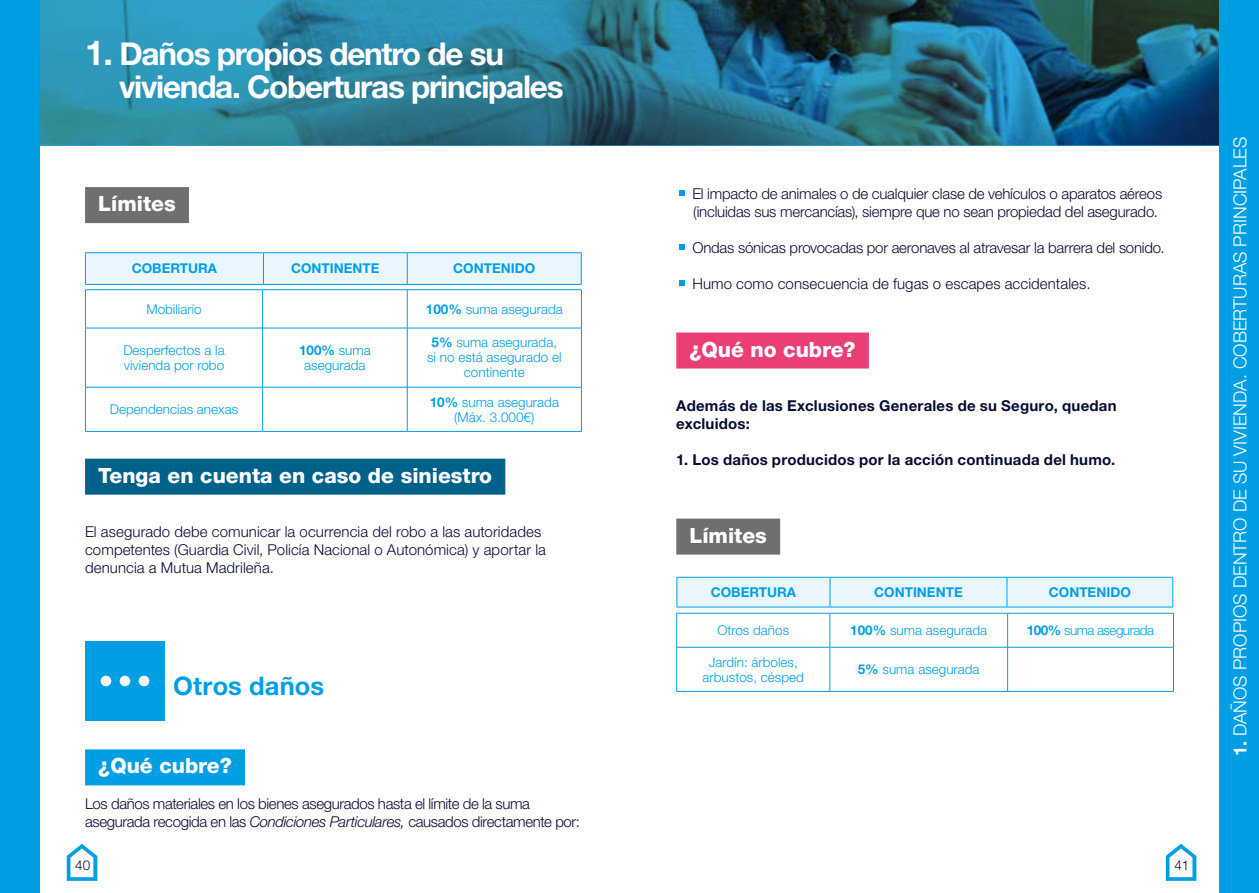
<style>
.page{position:relative;width:1259px;height:893px;background:#fff}
.page>*{position:absolute;margin:0;border:0;box-sizing:border-box;transform-origin:0 0}
.t1{font:700 31.5px/33px "Helvetica Neue LT Std";letter-spacing:-.04em;color:#fff}
.t2{font:700 25.5px "Helvetica Neue LT Std";letter-spacing:.005em;color:#009fe3}
.t3{font:800 21px "Helvetica Neue LT Std";color:#fff}
.t4{font:300 18px "Helvetica Neue LT Std";color:#fff}
.t5{font:300 15px/18px "Helvetica Neue LT Std";letter-spacing:-.015em;color:#070d33}
.t6{font:300 15px/18px "Helvetica Neue LT Std";letter-spacing:.005em;color:#070d33}
.t7{font:700 15px/18px "Helvetica Neue LT Std";letter-spacing:.015em;color:#070d33}
.t8{font:300 13.5px/15px "Helvetica Neue LT Std";color:#009fe3;text-align:center}
.t9{font:700 13.5px "Helvetica Neue LT Std";color:#009fe3}
.t10{font:300 13.5px "Helvetica Neue LT Std";letter-spacing:-.04em;color:#009fe3}
.t11{font:300 13.5px "Helvetica Neue LT Std";color:#070d33}
.s1{font-size:34.5px}
.s2{font-weight:700}
.s3{font-style:italic}
</style>
<div class="page">
<svg style="left:39px;top:0;width:1180px;height:145px;background:#25718c"></svg>
<div style="left:1219px;top:0;width:40px;height:893px;background:#009fe3"></div>
<div style="left:0;top:0;width:39px;height:893px;background:#009fe3"></div>
<div style="left:676px;top:333px;width:193px;height:36px;background:#e93f75"></div>
<div style="left:676px;top:519px;width:104px;height:36px;background:#706f6f"></div>
<svg style="left:679px;top:190px;width:6px;height:6px"></svg>
<svg style="left:679px;top:244px;width:6px;height:6px"></svg>
<svg style="left:679px;top:280px;width:6px;height:6px"></svg>
<div style="left:85px;top:187px;width:104px;height:36px;background:#706f6f"></div>
<div style="left:85px;top:459px;width:420px;height:36px;background:#00628b"></div>
<div style="left:85px;top:749px;width:160px;height:36px;background:#009fe3"></div>
<div style="left:85px;top:641px;width:80px;height:80px;background:#009fe3"></div>
<div style="left:101px;top:676px;width:10px;height:10px;background:#fff;border-radius:50%"></div>
<div style="left:139px;top:676px;width:10px;height:10px;background:#fff;border-radius:50%"></div>
<div style="left:120px;top:676px;width:10px;height:10px;background:#fff;border-radius:50%"></div>
<div style="left:86px;top:253px;width:495px;height:31px;background:#eaf6fe"></div>
<hr style="left:85px;top:253px;width:1px;height:31px;background:#009fe3">
<hr style="left:85px;top:252px;width:178px;height:1px;background:#009fe3">
<hr style="left:85px;top:284px;width:178px;height:1px;background:#009fe3">
<hr style="left:263px;top:253px;width:1px;height:31px;background:#009fe3">
<hr style="left:263px;top:252px;width:144px;height:1px;background:#009fe3">
<hr style="left:263px;top:284px;width:144px;height:1px;background:#009fe3">
<hr style="left:407px;top:253px;width:1px;height:31px;background:#009fe3">
<hr style="left:407px;top:252px;width:174px;height:1px;background:#009fe3">
<hr style="left:581px;top:253px;width:1px;height:31px;background:#009fe3">
<hr style="left:407px;top:284px;width:174px;height:1px;background:#009fe3">
<hr style="left:262px;top:387px;width:1px;height:44px;background:#009fe3">
<hr style="left:407px;top:387px;width:1px;height:44px;background:#009fe3">
<hr style="left:407px;top:289px;width:174px;height:1px;background:#009fe3">
<hr style="left:581px;top:290px;width:1px;height:38px;background:#009fe3">
<hr style="left:85px;top:387px;width:1px;height:44px;background:#009fe3">
<hr style="left:581px;top:387px;width:1px;height:44px;background:#009fe3">
<hr style="left:85px;top:431px;width:178px;height:1px;background:#009fe3">
<hr style="left:263px;top:431px;width:144px;height:1px;background:#009fe3">
<hr style="left:407px;top:431px;width:174px;height:1px;background:#009fe3">
<hr style="left:85px;top:289px;width:178px;height:1px;background:#009fe3">
<hr style="left:85px;top:290px;width:1px;height:38px;background:#009fe3">
<hr style="left:263px;top:289px;width:144px;height:1px;background:#009fe3">
<hr style="left:262px;top:290px;width:1px;height:38px;background:#009fe3">
<hr style="left:407px;top:290px;width:1px;height:38px;background:#009fe3">
<hr style="left:407px;top:328px;width:174px;height:1px;background:#009fe3">
<hr style="left:581px;top:328px;width:1px;height:59px;background:#009fe3">
<hr style="left:407px;top:387px;width:174px;height:1px;background:#009fe3">
<hr style="left:263px;top:328px;width:144px;height:1px;background:#009fe3">
<hr style="left:407px;top:328px;width:1px;height:59px;background:#009fe3">
<hr style="left:263px;top:387px;width:144px;height:1px;background:#009fe3">
<hr style="left:85px;top:328px;width:178px;height:1px;background:#009fe3">
<hr style="left:85px;top:328px;width:1px;height:59px;background:#009fe3">
<hr style="left:262px;top:328px;width:1px;height:59px;background:#009fe3">
<hr style="left:85px;top:387px;width:178px;height:1px;background:#009fe3">
<hr style="left:1007px;top:613px;width:1px;height:34px;background:#009fe3">
<hr style="left:1007px;top:647px;width:1px;height:44px;background:#009fe3">
<hr style="left:829px;top:613px;width:1px;height:34px;background:#009fe3">
<hr style="left:829px;top:647px;width:1px;height:44px;background:#009fe3">
<hr style="left:676px;top:613px;width:154px;height:1px;background:#009fe3">
<hr style="left:676px;top:613px;width:1px;height:34px;background:#009fe3">
<hr style="left:830px;top:613px;width:177px;height:1px;background:#009fe3">
<hr style="left:1007px;top:613px;width:166px;height:1px;background:#009fe3">
<hr style="left:1173px;top:613px;width:1px;height:34px;background:#009fe3">
<hr style="left:676px;top:647px;width:154px;height:1px;background:#009fe3">
<hr style="left:676px;top:647px;width:1px;height:44px;background:#009fe3">
<hr style="left:830px;top:647px;width:177px;height:1px;background:#009fe3">
<hr style="left:1007px;top:647px;width:166px;height:1px;background:#009fe3">
<hr style="left:1173px;top:647px;width:1px;height:44px;background:#009fe3">
<hr style="left:676px;top:691px;width:154px;height:1px;background:#009fe3">
<hr style="left:830px;top:691px;width:177px;height:1px;background:#009fe3">
<hr style="left:1007px;top:691px;width:166px;height:1px;background:#009fe3">
<hr style="left:676px;top:607px;width:154px;height:1px;background:#009fe3">
<hr style="left:830px;top:607px;width:177px;height:1px;background:#009fe3">
<svg style="left:676px;top:577px;width:497px;height:30px;background:#def1fc"></svg>
<hr style="left:1007px;top:607px;width:166px;height:1px;background:#009fe3">
<svg style="left:1165px;top:844px;width:31px;height:37px"></svg>
<svg style="left:67px;top:844px;width:30px;height:37px"></svg>
<h1 class="t1" style="left:119px;top:37px;width:446px;text-indent:-34px"><span class="s1">1.</span> Daños propios dentro de su vivienda. Coberturas principales</h1>
<h3 class="t3" style="left:98px;top:191px;width:79px">Límites</h3>
<p class="t9" style="left:132px;top:260px;width:87px">COBERTURA</p>
<p class="t9" style="left:291px;top:260px;width:90px">CONTINENTE</p>
<p class="t9" style="left:453px;top:260px;width:83px">CONTENIDO</p>
<p class="t8" style="left:146px;top:301px;width:57px">Mobiliario</p>
<p class="t8" style="left:426px;top:301px;width:138px"><span class="s2">100%</span> suma asegurada</p>
<p class="t8" style="left:123px;top:342px;width:103px;text-align:left">Desperfectos a la vivienda por robo</p>
<p class="t8" style="left:299px;top:342px;width:73px"><span class="s2">100%</span> suma asegurada</p>
<p class="t8" style="left:427px;top:335px;width:136px"><span class="s2">5%</span> suma asegurada, si no está asegurado el continente</p>
<p class="t8" style="left:110px;top:402px;width:130px">Dependencias anexas</p>
<p class="t8" style="left:430px;top:394px;width:131px"><span class="s2">10%</span> suma asegurada (Máx. 3.000€)</p>
<h3 class="t3" style="left:98px;top:463px;width:395px">Tenga en cuenta en caso de siniestro</h3>
<p class="t6" style="left:85px;top:522px;width:462px">El asegurado debe comunicar la ocurrencia del robo a las autoridades competentes (Guardia Civil, Policía Nacional o Autonómica) y aportar la denuncia a Mutua Madrileña.</p>
<h2 class="t2" style="left:173px;top:670px;width:152px">Otros daños</h2>
<h3 class="t3" style="left:98px;top:753px;width:135px">¿Qué cubre?</h3>
<p class="t5" style="left:85px;top:795px;width:496px">Los daños materiales en los bienes asegurados hasta el límite de la suma asegurada recogida en las <span class="s3">Condiciones Particulares,</span> causados directamente por:</p>
<p class="t5" style="left:692px;top:184px;width:471px">El impacto de animales o de cualquier clase de vehículos o aparatos aéreos (incluidas sus mercancías), siempre que no sean propiedad del asegurado.</p>
<p class="t5" style="left:692px;top:238px;width:474px">Ondas sónicas provocadas por aeronaves al atravesar la barrera del sonido.</p>
<p class="t6" style="left:692px;top:274px;width:400px">Humo como consecuencia de fugas o escapes accidentales.</p>
<h3 class="t3" style="left:689px;top:337px;width:168px">¿Qué no cubre?</h3>
<p class="t7" style="left:676px;top:396px;width:442px">Además de las Exclusiones Generales de su Seguro, quedan excluidos:</p>
<p class="t7" style="left:676px;top:450px;width:441px">1. Los daños producidos por la acción continuada del humo.</p>
<h3 class="t3" style="left:689px;top:523px;width:79px">Límites</h3>
<p class="t9" style="left:710px;top:584px;width:87px">COBERTURA</p>
<p class="t9" style="left:874px;top:584px;width:90px">CONTINENTE</p>
<p class="t9" style="left:1049px;top:584px;width:83px">CONTENIDO</p>
<p class="t8" style="left:717px;top:622px;width:73px">Otros daños</p>
<p class="t8" style="left:850px;top:622px;width:138px"><span class="s2">100%</span> suma asegurada</p>
<p class="t10" style="left:1027px;top:622px;width:129px"><span class="s2">100%</span> suma asegurada</p>
<p class="t8" style="left:702px;top:654px;width:103px">Jardín: árboles, arbustos, césped</p>
<p class="t8" style="left:858px;top:662px;width:123px"><span class="s2">5%</span> suma asegurada</p>
<p class="t11" style="left:75px;top:857px;width:17px">40</p>
<p class="t11" style="left:1174px;top:856px;width:17px">41</p>
<p class="t4" style="left:1229px;top:756px;width:621px;rotate:-90deg"><span class="s2">1.</span> DAÑOS PROPIOS DENTRO DE SU VIVIENDA. COBERTURAS PRINCIPALES</p>
</div>
